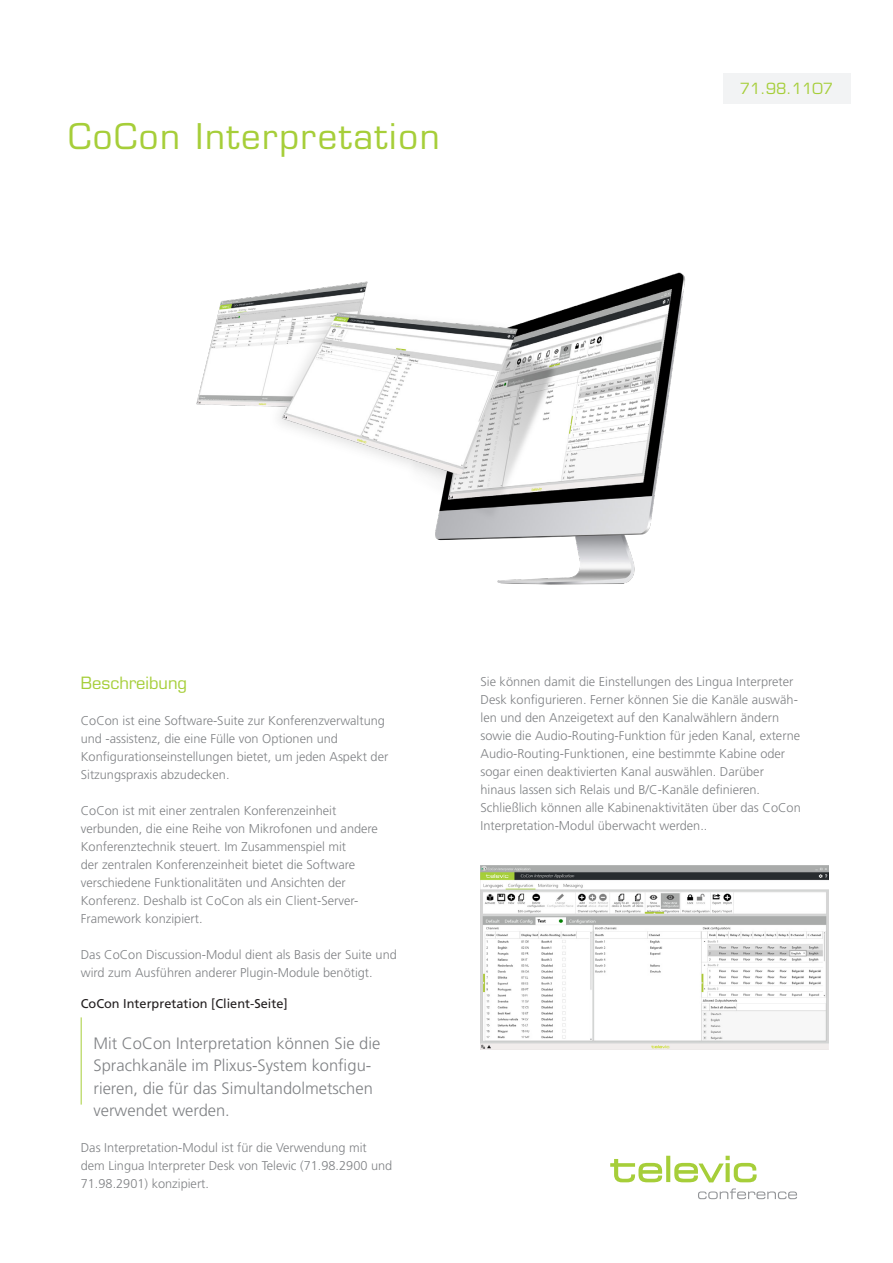
<style>
.page{position:relative;width:893px;height:1263px;background:#fff}
.page>*{position:absolute;margin:0;border:0;box-sizing:border-box;transform-origin:0 0}
.Titel_niveau_1{font:34.5px "Eurostile LT Std";letter-spacing:.05em;color:#a6ce39}
.BROOD___regular{font:300 16.5px/22.5px "Frutiger LT Std";color:#808285}
.Titel_niveau_3{font:16.5px "Eurostile LT Std";color:#a6ce39}
.DATASHEET_-_number{font:15px "Eurostile LT Std";color:#a6ce39}
.BROOD___regular-2{font:300 12.75px/18px "Frutiger LT Std";color:#808285}
.Titel_niveau_4{font:12.75px "Frutiger LT Std";color:#231f20}
</style>
<div class="page">
<svg style="left:698px;top:1188px;width:99px;height:11px"></svg>
<svg style="left:610px;top:1156px;width:147px;height:26px"></svg>
<img style="left:480px;top:866px;width:348px;height:183px">
<div style="left:722px;top:73px;width:128px;height:30px;background:#f2f3f4"></div>
<hr style="left:81px;top:1017px;width:1px;height:87px;background:#a6ce39">
<img style="left:196px;top:272px;width:489px;height:313px">
<p class="Titel_niveau_1" style="left:68px;top:116px;width:373px">CoCon Interpretation</p>
<p class="DATASHEET_-_number" style="left:740px;top:79px;width:95px">71.98.1107</p>
<p class="DATASHEET_-_number" style="left:792px;top:79px;width:43px">20 0</p>
<p class="Titel_niveau_3" style="left:81px;top:672px;width:108px">Beschreibung</p>
<p class="BROOD___regular-2" style="left:81px;top:711px;width:309px">CoCon ist eine Software-Suite zur Konferenzverwaltung und -assistenz, die eine Fülle von Optionen und Konfigurationseinstellungen bietet, um jeden Aspekt der Sitzungspraxis abzudecken.</p>
<p class="BROOD___regular-2" style="left:81px;top:801px;width:299px">CoCon ist mit einer zentralen Konferenzeinheit verbunden, die eine Reihe von Mikrofonen und andere Konferenztechnik steuert. Im Zusammenspiel mit<br>der zentralen Konferenzeinheit bietet die Software verschiedene Funktionalitäten und Ansichten der Konferenz. Deshalb ist CoCon als ein Client-Server-Framework konzipiert.</p>
<p class="BROOD___regular-2" style="left:81px;top:945px;width:318px">Das CoCon Discussion-Modul dient als Basis der Suite und wird zum Ausführen anderer Plugin-Module benötigt.</p>
<p class="Titel_niveau_4" style="left:81px;top:996px;width:208px">CoCon Interpretation [Client-Seite]</p>
<p class="BROOD___regular" style="left:94px;top:1032px;width:288px">Mit CoCon Interpretation können Sie die Sprachkanäle im Plixus-System konfigu&shy;rieren, die für das Simultandolmetschen verwendet werden.</p>
<p class="BROOD___regular-2" style="left:81px;top:1139px;width:313px">Das Interpretation-Modul ist für die Verwendung mit dem Lingua Interpreter Desk von Televic (71.98.2900 und<br>71.98.2901) konzipiert.</p>
<p class="BROOD___regular-2" style="left:480px;top:672px;width:322px">Sie können damit die Einstellungen des Lingua Interpreter Desk konfigurieren. Ferner können Sie die Kanäle auswäh&shy;len und den Anzeigetext auf den Kanalwählern ändern sowie die Audio-Routing-Funktion für jeden Kanal, externe Audio-Routing-Funktionen, eine bestimmte Kabine oder sogar einen deaktivierten Kanal auswählen. Darüber hinaus lassen sich Relais und B/C-Kanäle definieren.<br>Schließlich können alle Kabinenaktivitäten über das CoCon Interpretation-Modul überwacht werden..</p>
</div>
